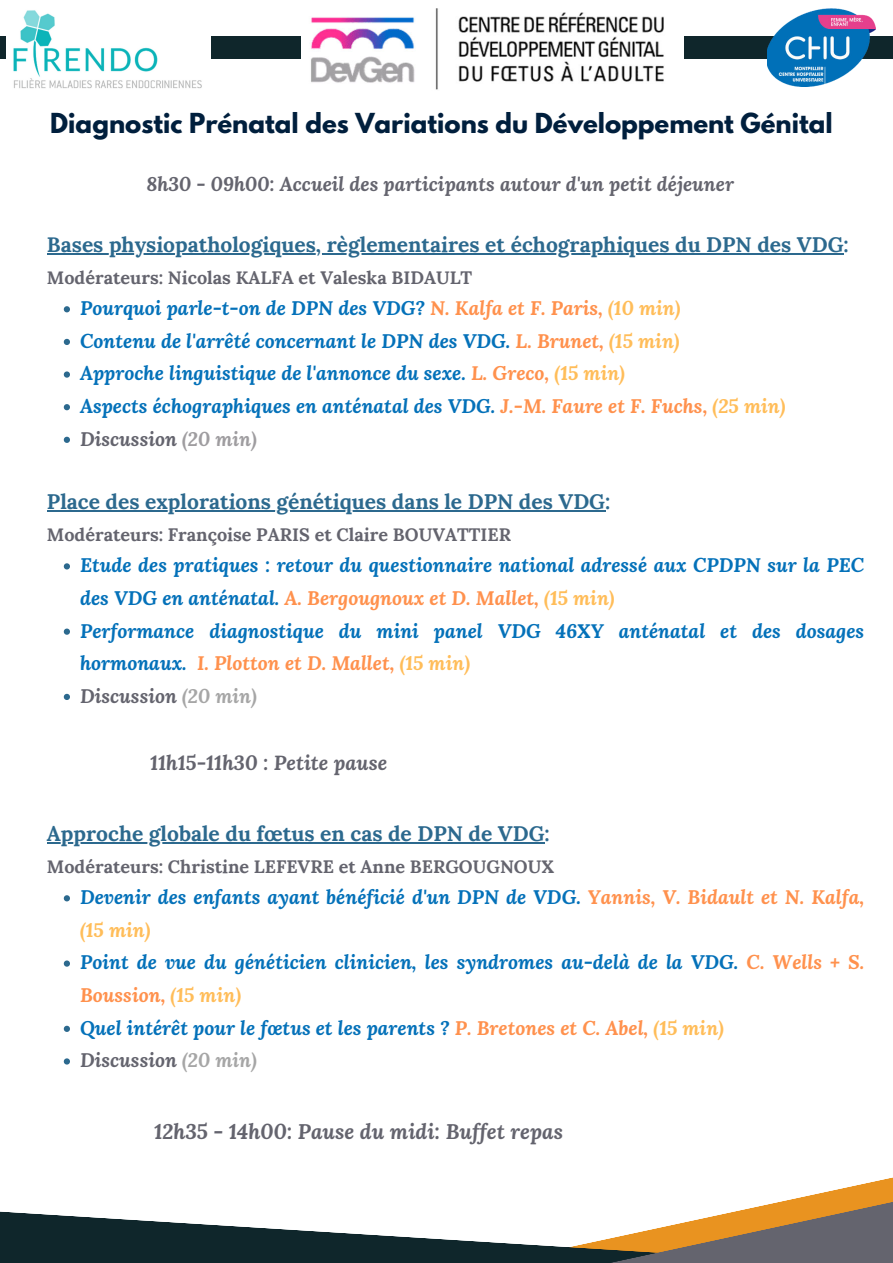
<style>
.page{position:relative;width:893px;height:1263px;background:#fff}
.page>*{position:absolute;margin:0;border:0;box-sizing:border-box;transform-origin:0 0}
.t1{font:700 24.45px "League Spartan";color:#001f3d}
.t2{font:700 21px "Lora";color:#2c698e}
.t3{font:italic 700 21px "Lora";color:#64646e}
.t4{font:italic 700 20.25px "Lora";color:#64646e}
.t5{font:italic 700 19.5px/32.6px "Lora";color:#0471b9}
.t6{font:italic 700 19.5px "Lora";color:#64646e}
.t7{font:700 18px "Lora";color:#64646e}
.s1{color:#ff914d}
.s2{color:#ffbd59}
.s3{color:#64646e}
.s4{color:#9f9da0}
.s5{color:#a6a6a6}
</style>
<div class="page">
<div style="left:0;top:36px;width:893px;height:22px;background:#0f262b"></div>
<img style="left:301px;top:8px;width:382px;height:82px">
<img style="left:7px;top:10px;width:204px;height:79px">
<img style="left:767px;top:8px;width:108px;height:78px">
<svg style="left:64px;top:306px;width:6px;height:6px"></svg>
<svg style="left:64px;top:339px;width:6px;height:6px"></svg>
<svg style="left:64px;top:371px;width:6px;height:7px"></svg>
<svg style="left:64px;top:404px;width:6px;height:6px"></svg>
<svg style="left:64px;top:437px;width:6px;height:6px"></svg>
<svg style="left:64px;top:563px;width:6px;height:6px"></svg>
<svg style="left:64px;top:628px;width:6px;height:7px"></svg>
<svg style="left:64px;top:694px;width:6px;height:6px"></svg>
<svg style="left:64px;top:895px;width:6px;height:6px"></svg>
<svg style="left:64px;top:960px;width:6px;height:7px"></svg>
<svg style="left:64px;top:1026px;width:6px;height:6px"></svg>
<svg style="left:64px;top:1058px;width:6px;height:6px"></svg>
<hr style="left:47px;top:253px;width:796px;height:2px;background:#2c698e">
<hr style="left:47px;top:510px;width:558px;height:2px;background:#2c698e">
<hr style="left:47px;top:842px;width:497px;height:2px;background:#2c698e">
<svg style="left:0;top:1211px;width:326px;height:52px;fill:#0f262b"></svg>
<svg style="left:326px;top:1177px;width:567px;height:86px"></svg>
<p class="t1" style="left:50px;top:104px;width:784px">Diagnostic Prénatal des Variations du Développement Génital</p>
<p class="t6" style="left:146px;top:170px;width:589px">8h30 - 09h00: Accueil des participants autour d'un petit déjeuner</p>
<p class="t2" style="left:47px;top:227px;width:803px">Bases physiopathologiques, règlementaires et échographiques du DPN des VDG:</p>
<p class="t7" style="left:47px;top:262px;width:427px">Modérateurs: Nicolas KALFA et Valeska BIDAULT</p>
<p class="t5" style="left:80px;top:291px;width:707px">Pourquoi parle-t-on de DPN des VDG? <span class="s1">N. Kalfa et F. Paris,</span> <span class="s2">(10 min)<br></span>Contenu de l'arrêté concernant le DPN des VDG. <span class="s1">L. Brunet,</span> <span class="s2">(15 min)<br></span>Approche linguistique de l'annonce du sexe. <span class="s1">L. Greco,</span> <span class="s2">(15 min)<br></span>Aspects échographiques en anténatal des VDG. <span class="s1">J.-M. Faure et F. Fuchs,</span> <span class="s2">(25 min)<br></span><span class="s3">Discussion</span> <span class="s4">(20 min)</span></p>
<p class="t2" style="left:47px;top:484px;width:565px">Place des explorations génétiques dans le DPN des VDG:</p>
<p class="t7" style="left:47px;top:519px;width:466px">Modérateurs: Françoise PARIS et Claire BOUVATTIER</p>
<p class="t5" style="left:80px;top:548px;width:785px">Etude des pratiques : retour du questionnaire national adressé aux CPDPN sur la PEC des VDG en anténatal. <span class="s1">A. Bergougnoux et D. Mallet,</span> <span class="s2">(15 min)<br></span>Performance diagnostique du mini panel VDG 46XY anténatal et des dosages hormonaux. <span class="s1">I. Plotton et D. Mallet,</span> <span class="s2">(1 5 min)<br></span><span class="s3">Discussion</span> <span class="s5">(20 min)</span></p>
<p class="t4" style="left:150px;top:748px;width:238px">11h15-11h30 : Petite pause</p>
<p class="t2" style="left:47px;top:816px;width:504px">Approche globale du fœtus en cas de DPN de VDG:</p>
<p class="t7" style="left:47px;top:851px;width:509px">Modérateurs: Christine LEFEVRE et Anne BERGOUGNOUX</p>
<p class="t5" style="left:80px;top:880px;width:785px">Devenir des enfants ayant bénéficié d'un DPN de VDG. <span class="s1">Yannis, V. Bidault et N. Kalfa, </span><span class="s2">(1 5 min)<br></span>Point de vue du généticien clinicien, les syndromes au-delà de la VDG. <span class="s1">C. Wells + S.<br>Boussion,</span> <span class="s2">(1 5 min)<br></span>Quel intérêt pour le fœtus et les parents ? <span class="s1">P. Bretones et C. Abel,</span> <span class="s2">(1 5 min)<br></span><span class="s3">Discussion</span> <span class="s5">( 20 min)</span></p>
<p class="t3" style="left:154px;top:1116px;width:410px">12h35 - 14h00: Pause du midi: Buffet repas</p>
</div>
